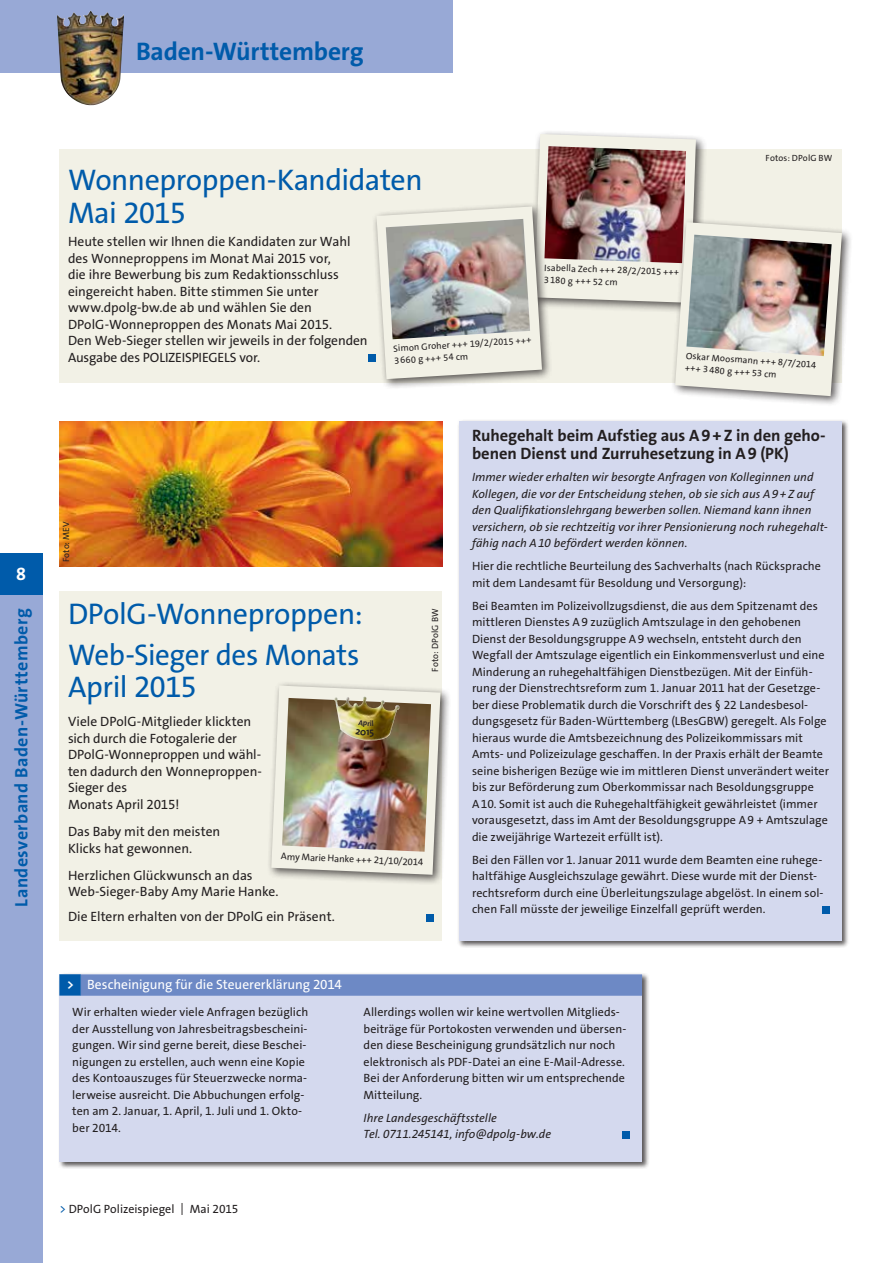
<style>
.page{position:relative;width:893px;height:1263px;background:#fff}
.page>*{position:absolute;margin:0;border:0;box-sizing:border-box;transform-origin:0 0}
.t1{font:30px/40.8px "The Sans Os F";letter-spacing:-.015em;color:#005baa}
.t2{font:700 25.5px "The Sans Os F";letter-spacing:-.005em;color:#005baa}
.t3{font:700 18px "The Sans Os F";letter-spacing:.025em;color:#005baa}
.t4{font:700 18px "The Sans Os F";color:#fff}
.t5{font:700 16.5px/18px "The Sans Os F";letter-spacing:-.005em;color:#231f20}
.t6{font:13.5px/16.5px "The Sans Os F";color:#231f20}
.t7{font:13.5px "The Sans Os F";letter-spacing:-.005em;color:#fff}
.t8{font:12px/16.5px "The Sans Os F";letter-spacing:.005em;color:#231f20}
.t9{font:italic 12px/16.5px "The Sans Os F";letter-spacing:.005em;color:#231f20}
.t10{font:9.6px "The Sans Os F";color:#231f20}
.t11{font:9.3px/12.3px "The Sans Os F";color:#231f20}
.t12{font:9px "The Sans Os F";letter-spacing:.015em;color:#231f20}
.t13{font:700 7.65px "The Sans Os F";color:#231f20}
.s1{font-family:"Top Numbers";color:#005baa}
.s2{color:#005baa}
</style>
<div class="page">
<div style="left:60px;top:591px;width:382px;height:349px;background:#f2f1e6"></div>
<div style="left:427px;top:914px;width:7px;height:7px;background:#005baa"></div>
<div style="left:267px;top:681px;width:184px;height:204px;background:#231f20;opacity:.75"></div>
<div style="left:58px;top:973px;width:592px;height:196px;background:#231f20;opacity:.75"></div>
<div style="left:60px;top:974px;width:582px;height:187px;background:#d4d9ee"></div>
<div style="left:80px;top:974px;width:562px;height:22px;background:#6d89c5"></div>
<div style="left:64px;top:976px;width:10px;height:18px;background:#fff"></div>
<div style="left:622px;top:1131px;width:7px;height:7px;background:#005baa"></div>
<div style="left:60px;top:149px;width:782px;height:233px;background:#f2f1e6"></div>
<div style="left:369px;top:355px;width:7px;height:7px;background:#005baa"></div>
<div style="left:530px;top:129px;width:177px;height:185px;background:#231f20;opacity:.75"></div>
<div style="left:372px;top:202px;width:181px;height:188px;background:#231f20;opacity:.75"></div>
<div style="left:670px;top:217px;width:183px;height:190px;background:#231f20;opacity:.75"></div>
<img style="left:376px;top:134px;width:466px;height:262px">
<img style="left:686px;top:235px;width:146px;height:121px">
<div style="left:458px;top:419px;width:392px;height:529px;background:#231f20;opacity:.75"></div>
<div style="left:459px;top:421px;width:383px;height:519px;background:#d4d9ee"></div>
<div style="left:822px;top:906px;width:7px;height:7px;background:#005baa"></div>
<img style="left:60px;top:421px;width:382px;height:145px">
<div style="left:0;top:553px;width:43px;height:42px;background:#005baa"></div>
<div style="left:0;top:595px;width:43px;height:668px;background:#98a9d6"></div>
<div style="left:0;top:0;width:453px;height:72px;background:#98a9d6"></div>
<img style="left:57px;top:11px;width:67px;height:94px">
<img style="left:271px;top:685px;width:169px;height:190px">
<h2 class="t2" style="left:136px;top:35px;width:229px">Baden-Württemberg</h2>
<h3 class="t4" style="left:16px;top:562px;width:11px">8</h3>
<h3 class="t3" style="left:10px;top:906px;width:300px;rotate:-90deg">Landesverband Baden-Württemberg</h3>
<h1 class="t1" style="left:68px;top:164px;width:356px;line-height:33px">Wonneproppen-Kandidaten<br>Mai 2015</h1>
<p class="t6" style="left:68px;top:234px;width:301px">Heute stellen wir Ihnen die Kandidaten zur Wahl des Wonneproppens im Monat Mai 2015 vor,<br>die ihre Bewerbung bis zum Redaktionsschluss eingereicht haben. Bitte stimmen Sie unter www.dpolg-bw.de ab und wählen Sie den DPolG-Wonneproppen des Monats Mai 2015.<br>Den Web-Sieger stellen wir jeweils in der folgenden Ausgabe des POLIZEISPIEGELS vor.</p>
<p class="t11" style="left:393px;top:343px;width:140px;rotate:-4deg">Simon Groher +++ 19/2/2015 +++<br>3660 g +++ 54 cm</p>
<p class="t11" style="left:545px;top:261px;width:136px;rotate:2deg">Isabella Zech +++ 28/2/2015 +++<br>3180 g +++ 52 cm</p>
<p class="t12" style="left:766px;top:153px;width:68px">Fotos: DPolG BW</p>
<p class="t11" style="left:686px;top:350px;width:132px;rotate:4deg">Oskar Moosmann +++ 8/7/2014 +++ 3480 g +++ 53 cm</p>
<p class="t12" style="left:60px;top:562px;width:42px;rotate:-90deg">Foto: MEV</p>
<h1 class="t1" style="left:68px;top:594px;width:296px">DPolG-Wonneproppen:<br>Web-Sieger des Monats</h1>
<h1 class="t1" style="left:68px;top:667px;width:131px">April 2015</h1>
<p class="t6" style="left:68px;top:714px;width:196px">Viele DPolG-Mitglieder klickten sich durch die Fotogalerie der<br>DPolG-Wonneproppen und wähl&shy;ten dadurch den Wonneproppen-<br>Sieger des<br>Monats April 2015!</p>
<p class="t6" style="left:68px;top:823px;width:154px">Das Baby mit den meisten<br>Klicks hat gewonnen.</p>
<p class="t6" style="left:68px;top:867px;width:212px">Herzlichen Glückwunsch an das<br>Web-Sieger-Baby Amy Marie Hanke.</p>
<p class="t6" style="left:68px;top:908px;width:268px">Die Eltern erhalten von der DPolG ein Präsent.</p>
<p class="t13" style="left:370px;top:718px;width:4px">i</p>
<p class="t10" style="left:281px;top:849px;width:144px;rotate:3deg">Amy Marie Hanke +++ 21/10/2014</p>
<p class="t12" style="left:429px;top:672px;width:64px;rotate:-90deg">Foto: DPolG BW</p>
<h3 class="t5" style="left:472px;top:426px;width:355px">Ruhegehalt beim Aufstieg aus A9+Z in den geho&shy;benen Dienst und Zurruhesetzung in A9 (PK)</h3>
<p class="t9" style="left:472px;top:469px;width:357px">Immer wieder erhalten wir besorgte Anfragen von Kolleginnen und Kollegen, die vor der Entscheidung stehen, ob sie sich aus A9+Z auf den Qualifikationslehrgang bewerben sollen. Niemand kann ihnen versichern, ob sie rechtzeitig vor ihrer Pensionierung noch ruhegehalt&shy;fähig nach A10 befördert werden können.</p>
<p class="t8" style="left:472px;top:558px;width:350px">Hier die rechtliche Beurteilung des Sachverhalts (nach Rücksprache mit dem Landesamt für Besoldung und Versorgung):</p>
<p class="t8" style="left:472px;top:597px;width:358px">Bei Beamten im Polizeivollzugsdienst, die aus dem Spitzenamt des mittleren Dienstes A9 zuzüglich Amtszulage in den gehobenen Dienst der Besoldungsgruppe A9 wechseln, entsteht durch den Wegfall der Amtszulage eigentlich ein Einkommensverlust und eine Minderung an ruhegehaltfähigen Dienstbezügen. Mit der Einfüh&shy;rung der Dienstrechtsreform zum 1. Januar 2011 hat der Gesetzge&shy;ber diese Problematik durch die Vorschrift des § 22 Landesbesol&shy;dungsgesetz für Baden-Württemberg (LBesGBW) geregelt. Als Folge hieraus wurde die Amtsbezeichnung des Polizeikommissars mit Amts- und Polizeizulage geschaffen. In der Praxis erhält der Beamte seine bisherigen Bezüge wie im mittleren Dienst unverändert weiter bis zur Beförderung zum Oberkommissar nach Besoldungsgruppe A10. Somit ist auch die Ruhegehaltfähigkeit gewährleistet (immer vorausgesetzt, dass im Amt der Besoldungsgruppe A9 + Amtszulage die zweijährige Wartezeit erfüllt ist).</p>
<p class="t8" style="left:472px;top:851px;width:353px">Bei den Fällen vor 1. Januar 2011 wurde dem Beamten eine ruhege&shy;haltfähige Ausgleichszulage gewährt. Diese wurde mit der Dienst&shy;rechtsreform durch eine Überleitungszulage abgelöst. In einem sol&shy;chen Fall müsste der jeweilige Einzelfall geprüft werden.</p>
<p class="t7" style="left:60px;top:976px;width:284px"><span class="s1">&lt;</span> Bescheinigung für die Steuererklärung 2014</p>
<p class="t8" style="left:72px;top:1004px;width:237px">Wir erhalten wieder viele Anfragen bezüglich der Ausstellung von Jahresbeitragsbescheini&shy;gungen. Wir sind gerne bereit, diese Beschei&shy;nigungen zu erstellen, auch wenn eine Kopie des Kontoauszuges für Steuerzwecke norma&shy;lerweise ausreicht. Die Abbuchungen erfolg&shy;ten am 2. Januar, 1. April, 1. Juli und 1. Okto&shy;ber 2014.</p>
<p class="t8" style="left:364px;top:1004px;width:264px">Allerdings wollen wir keine wertvollen Mitglieds&shy;beiträge für Portokosten verwenden und übersen&shy;den diese Bescheinigung grundsätzlich nur noch elektronisch als PDF-Datei an eine E-Mail-Adresse.<br>Bei der Anforderung bitten wir um entsprechende Mitteilung.</p>
<p class="t9" style="left:364px;top:1110px;width:189px">Ihre Landesgeschäftsstelle<br>Tel. 0711.245141, info@dpolg-bw.de</p>
<p class="t8" style="left:60px;top:1200px;width:180px"><span class="s2">&gt;</span> DPolG Polizeispiegel | Mai 2015</p>
</div>
